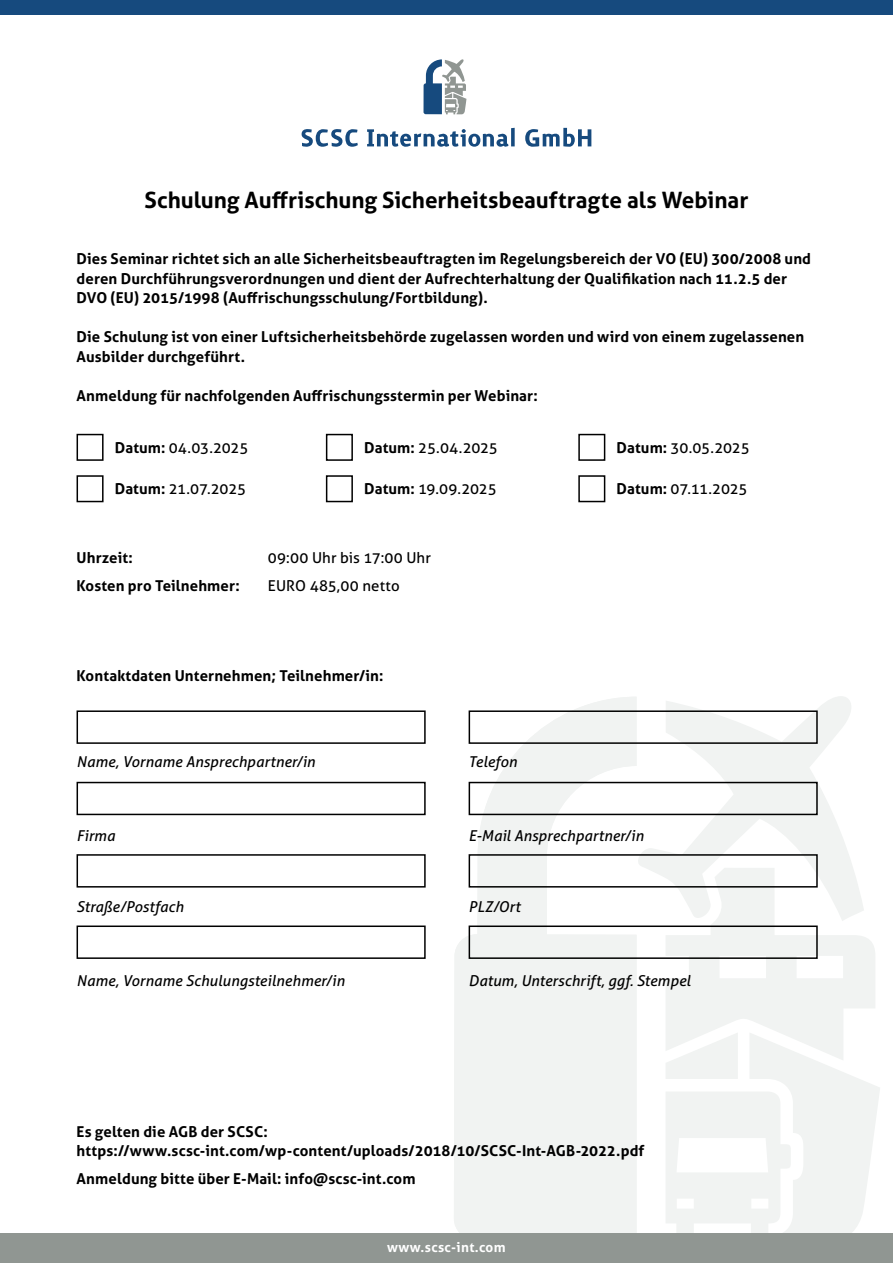
<style>
.page{position:relative;width:893px;height:1263px;background:#fff}
.page>*{position:absolute;margin:0;border:0;box-sizing:border-box;transform-origin:0 0}
.t1{font:700 22.5px "Aller";color:#000}
.t2{font:700 15px/19.5px "Aller";letter-spacing:.005em;color:#000}
.t3{font:italic 15px "Aller";letter-spacing:.005em;color:#000}
.t4{font:15px "Aller";letter-spacing:-.01em;color:#000}
.t5{font:15px "Aller";letter-spacing:.01em;color:#000}
.t6{font:700 13.5px "Aller";letter-spacing:.025em;color:#fff}
.s1{font-weight:700}
</style>
<div class="page">
<svg style="left:666px;top:921px;width:214px;height:312px"></svg>
<svg style="left:454px;top:697px;width:182px;height:536px;fill:#f1f3f2"></svg>
<svg style="left:633px;top:696px;width:231px;height:225px"></svg>
<div style="left:0;top:1233px;width:893px;height:30px;background:#909692"></div>
<div style="left:0;top:0;width:893px;height:15px;background:#164a7e"></div>
<svg style="left:302px;top:129px;width:56px;height:18px"></svg>
<svg style="left:367px;top:129px;width:141px;height:18px"></svg>
<svg style="left:511px;top:128px;width:4px;height:18px"></svg>
<svg style="left:525px;top:128px;width:66px;height:19px"></svg>
<svg style="left:423px;top:59px;width:43px;height:55px"></svg>
<div style="left:77px;top:434px;width:27px;height:27px;border:2px solid #000"></div>
<div style="left:326px;top:434px;width:27px;height:27px;border:2px solid #000"></div>
<div style="left:578px;top:434px;width:27px;height:27px;border:2px solid #000"></div>
<div style="left:578px;top:475px;width:27px;height:27px;border:2px solid #000"></div>
<div style="left:77px;top:475px;width:27px;height:27px;border:2px solid #000"></div>
<div style="left:326px;top:475px;width:27px;height:27px;border:2px solid #000"></div>
<div style="left:77px;top:710px;width:349px;height:34px;border:2px solid #000"></div>
<div style="left:469px;top:710px;width:349px;height:34px;border:2px solid #000"></div>
<div style="left:77px;top:782px;width:349px;height:33px;border:2px solid #000"></div>
<div style="left:469px;top:782px;width:349px;height:33px;border:2px solid #000"></div>
<div style="left:77px;top:854px;width:349px;height:33px;border:2px solid #000"></div>
<div style="left:469px;top:854px;width:349px;height:33px;border:2px solid #000"></div>
<div style="left:469px;top:925px;width:349px;height:34px;border:2px solid #000"></div>
<div style="left:77px;top:925px;width:349px;height:34px;border:2px solid #000"></div>
<h1 class="t1" style="left:145px;top:186px;width:605px">Schulung Auffrischung Sicherheitsbeauftragte als Webinar</h1>
<p class="t2" style="left:77px;top:249px;width:736px">Dies Seminar richtet sich an alle Sicherheitsbeauftragten im Regelungsbereich der VO (EU) 300/2008 und deren Durchführungsverordnungen und dient der Aufrechterhaltung der Qualifikation nach 11.2.5 der<br>DVO (EU) 2015/1998 (Auffrischungsschulung/Fortbildung).</p>
<p class="t2" style="left:77px;top:327px;width:729px">Die Schulung ist von einer Luftsicherheitsbehörde zugelassen worden und wird von einem zugelassenen<br>Ausbilder durchgeführt.</p>
<p class="t2" style="left:77px;top:385px;width:463px">Anmeldung für nachfolgenden Auffrischungsstermin per Webinar:</p>
<p class="t4" style="left:115px;top:438px;width:135px"><span class="s1">Datum:</span> 04.03.2025</p>
<p class="t4" style="left:364px;top:438px;width:135px"><span class="s1">Datum:</span> 25.04.2025</p>
<p class="t4" style="left:617px;top:438px;width:135px"><span class="s1">Datum:</span> 30.05.2025</p>
<p class="t4" style="left:115px;top:480px;width:133px"><span class="s1">Datum:</span> 21.07.2025</p>
<p class="t4" style="left:364px;top:480px;width:134px"><span class="s1">Datum:</span> 19.09.2025</p>
<p class="t4" style="left:617px;top:480px;width:132px"><span class="s1">Datum:</span> 07.11.2025</p>
<p class="t2" style="left:77px;top:547px;width:58px">Uhrzeit:</p>
<p class="t4" style="left:268px;top:548px;width:165px">09:00 Uhr bis 17:00 Uhr</p>
<p class="t2" style="left:77px;top:576px;width:165px">Kosten pro Teilnehmer:</p>
<p class="t5" style="left:268px;top:577px;width:133px">EURO 485,00 netto</p>
<p class="t2" style="left:77px;top:665px;width:308px">Kontaktdaten Unternehmen; Teilnehmer/in:</p>
<p class="t3" style="left:77px;top:753px;width:240px">Name, Vorname Ansprechpartner/in</p>
<p class="t3" style="left:469px;top:753px;width:50px">Telefon</p>
<p class="t3" style="left:77px;top:826px;width:40px">Firma</p>
<p class="t3" style="left:469px;top:826px;width:177px">E-Mail Ansprechpartner/in</p>
<p class="t3" style="left:77px;top:898px;width:109px">Straße/Postfach</p>
<p class="t3" style="left:469px;top:898px;width:53px">PLZ/Ort</p>
<p class="t3" style="left:77px;top:971px;width:270px">Name, Vorname Schulungsteilnehmer/in</p>
<p class="t3" style="left:469px;top:971px;width:224px">Datum, Unterschrift, ggf. Stempel</p>
<p class="t2" style="left:77px;top:1121px;width:569px">Es gelten die AGB der SCSC: https://www.scsc-int.com/wp-content/uploads/2018/10/SCSC-Int-AGB-2022.pdf</p>
<p class="t2" style="left:77px;top:1169px;width:340px">Anmeldung bitte über E-Mail: info@scsc-int.com</p>
<p class="t6" style="left:387px;top:1239px;width:120px">www.scsc-int.com</p>
</div>
